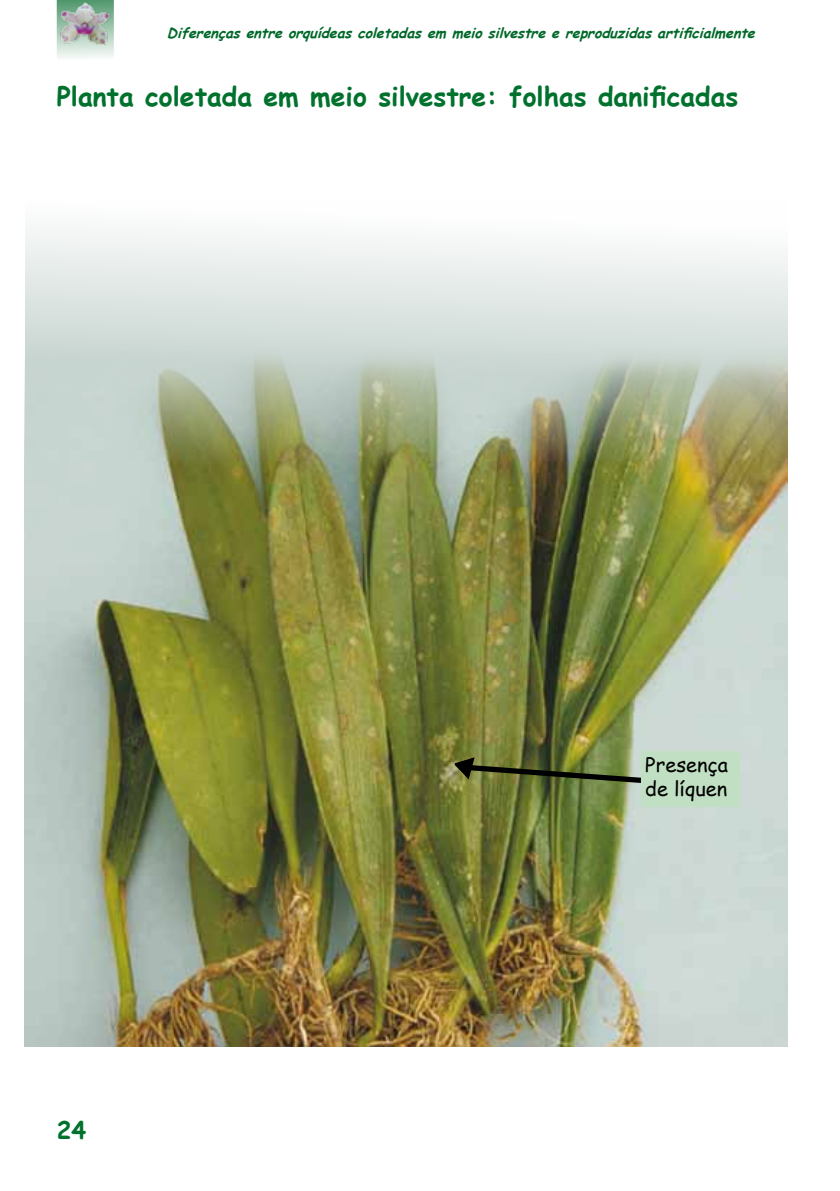
<style>
.page{position:relative;width:840px;height:1191px;background:#fff}
.page>*{position:absolute;margin:0;border:0;box-sizing:border-box;transform-origin:0 0}
.t1{font:700 26.4px "Comic Sans MS";color:#00722d}
.t2{font:700 24px "Comic Sans MS";color:#00722d}
.t3{font:20px/24px "Comic Sans MS";color:#000}
.t4{font:italic 700 14px "Comic Sans MS";color:#006829}
</style>
<div class="page">
<svg style="left:57px;top:0;width:57px;height:58px"></svg>
<img style="left:57px;top:0;width:55px;height:45px">
<svg style="left:25px;top:228px;width:761px;height:118px"></svg>
<img style="left:24px;top:346px;width:762px;height:700px">
<svg style="left:453px;top:756px;width:188px;height:30px;background:#5e6836"></svg>
<div style="left:641px;top:751px;width:98px;height:55px;background:#c1dfc2"></div>
<p class="t4" style="left:167px;top:22px;width:594px">Diferenças entre orquídeascoletadas em meiosilvestre e reproduzidas artificialmente</p>
<h1 class="t1" style="left:57px;top:77px;width:682px">Planta coletada em meio silvestre: folhas danificadas</h1>
<h2 class="t2" style="left:57px;top:1112px;width:31px">24</h2>
<h3 class="t3" style="left:645px;top:752px;width:84px">Presença de líquen</h3>
</div>
